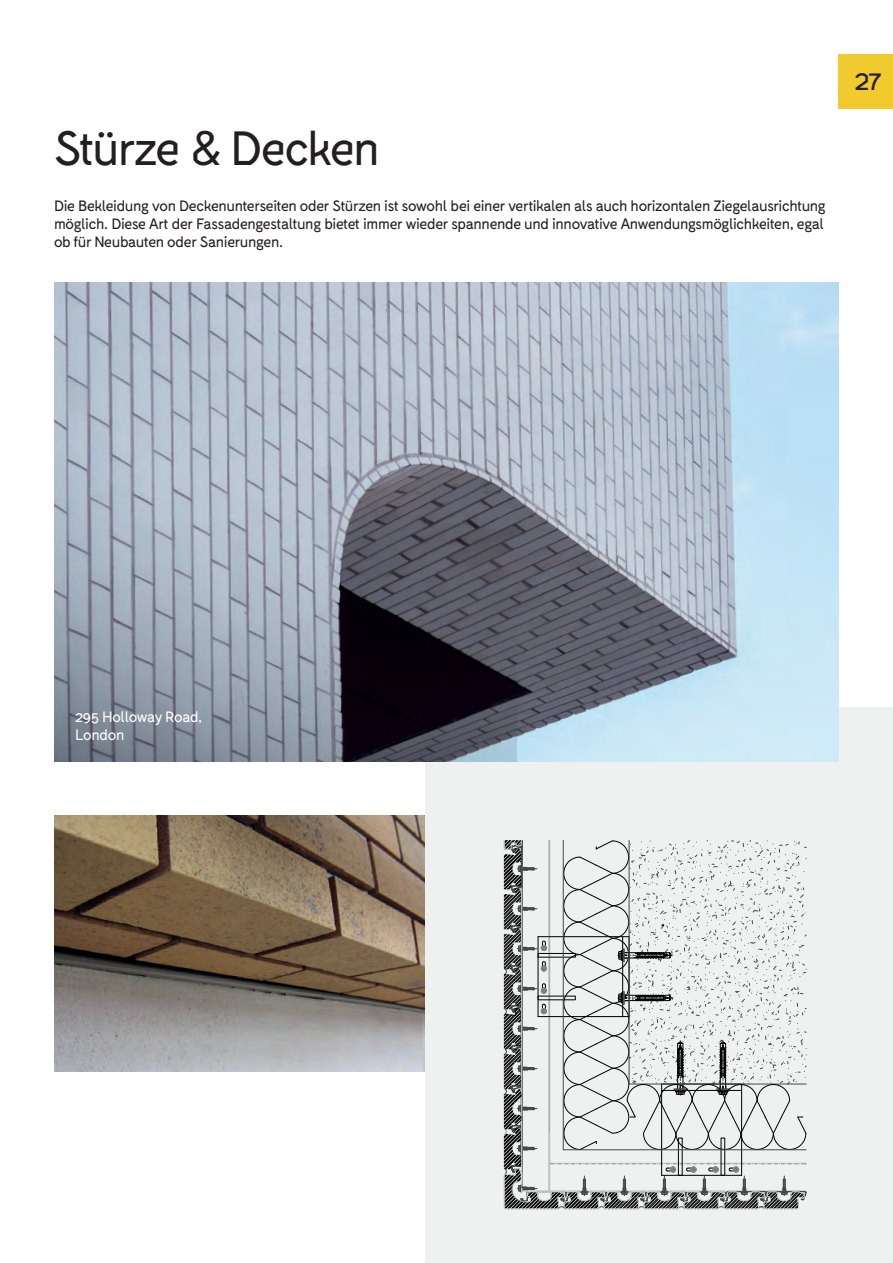
<style>
.page{position:relative;width:893px;height:1263px;background:#fff}
.page>*{position:absolute;margin:0;border:0;box-sizing:border-box;transform-origin:0 0}
.t1{font:48px "Fabrik";letter-spacing:-.035em;color:#231f20}
.t2{font:28.5px "Fabrik";color:#231f20}
.t3{font:15px/18px "Fabrik";letter-spacing:-.02em;color:#231f20;text-align:justify}
.t4{font:15px/18px "Fabrik";letter-spacing:-.02em;color:#fff}
</style>
<div class="page">
<div style="left:425px;top:708px;width:468px;height:555px;background:#eef1ef"></div>
<svg style="left:503px;top:840px;width:304px;height:369px"></svg>
<div style="left:839px;top:54px;width:54px;height:55px;background:#f1ca2d"></div>
<img style="left:54px;top:282px;width:785px;height:480px">
<svg style="left:54px;top:461px;width:463px;height:301px;background:#7a808d"></svg>
<img style="left:54px;top:815px;width:371px;height:256px">
<h1 class="t1" style="left:54px;top:122px;width:327px">Stürze &amp; Decken</h1>
<p class="t3" style="left:54px;top:197px;width:773px">Die Bekleidung von Deckenunterseiten oder Stürzen ist sowohl bei einer vertikalen als auch horizontalen Ziegelausrichtung möglich. Diese Art der Fassadengestaltung bietet immer wieder spannende und innovative Anwendungsmöglichkeiten, egal ob für Neubauten oder Sanierungen.</p>
<h2 class="t2" style="left:854px;top:65px;width:28px">27</h2>
<p class="t4" style="left:75px;top:708px;width:129px">295 Holloway Road,<br>London</p>
</div>
